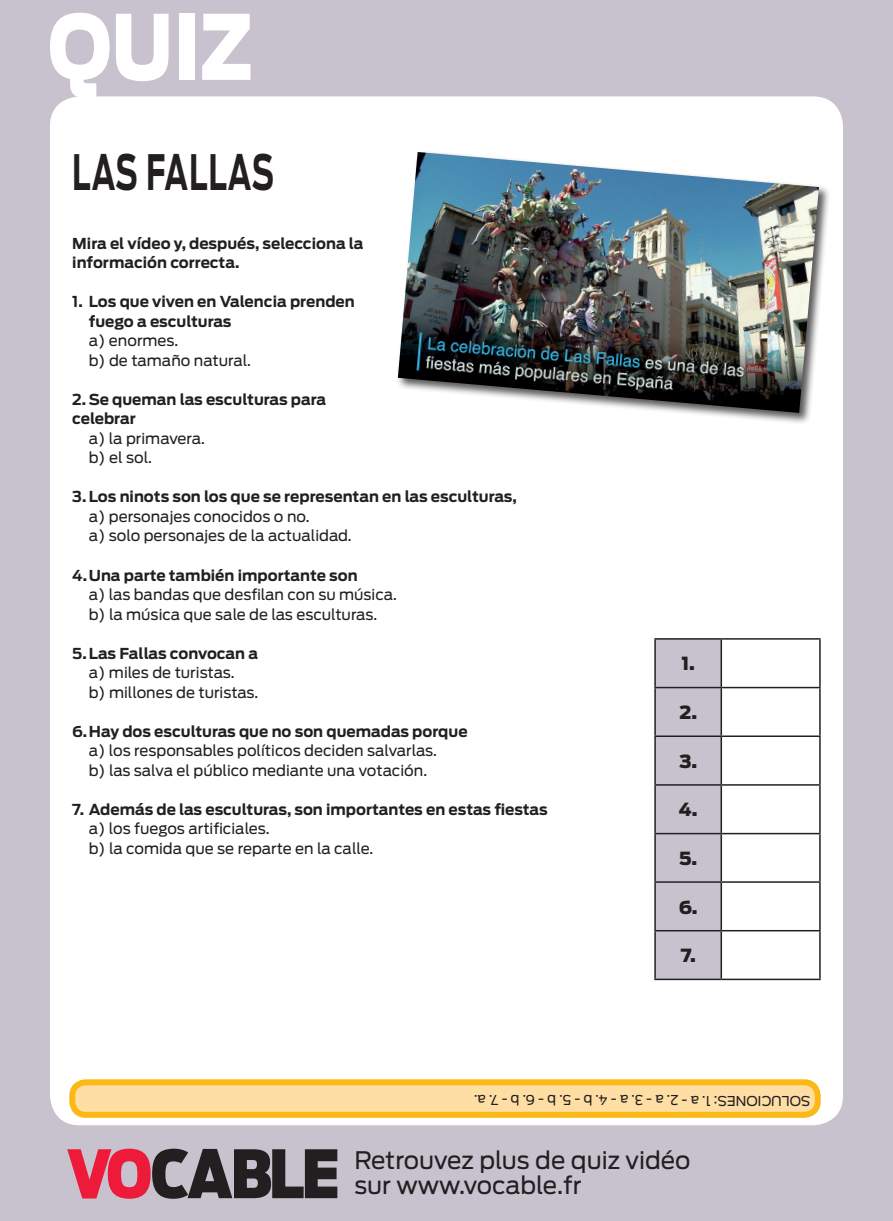
<style>
.page{position:relative;width:893px;height:1221px;background:#fff}
.page>*{position:absolute;margin:0;border:0;box-sizing:border-box;transform-origin:0 0}
.t1{font:900 89.1px "Antenna";color:#fff;scale:.83 1}
.t2{font:700 48.45px "Antenna";letter-spacing:.03em;color:#231f20;scale:.62 1}
.t3{font:24px/25.5px "Antenna";color:#231f20}
.t4{font:900 18px "Antenna";color:#231f20}
.t5{font:15px/19.5px "Antenna";color:#231f20}
.t6{font:700 15px/19.5px "Antenna";color:#231f20}
.t7{font:13.5px "Antenna";letter-spacing:-.005em;color:#231f20}
</style>
<div class="page">
<div style="left:0;top:0;width:893px;height:1220px;background:#c8c2cf"></div>
<div style="left:50px;top:96px;width:793px;height:1029px;background:#fff;border-radius:30px"></div>
<svg style="left:67px;top:1148px;width:270px;height:50px"></svg>
<div style="left:72px;top:1082px;width:746px;height:32px;background:#ffdea4;border-radius:13px"></div>
<div style="left:69px;top:1079px;width:752px;height:38px;border:6px solid #fcb814;border-radius:13px"></div>
<div style="left:656px;top:639px;width:64px;height:339px;background:#c8c2cf"></div>
<hr style="left:654px;top:638px;width:67px;height:1px;background:#231f20">
<hr style="left:654px;top:639px;width:2px;height:47px;background:#231f20">
<hr style="left:721px;top:638px;width:100px;height:1px;background:#231f20">
<hr style="left:720px;top:639px;width:2px;height:47px;background:#231f20">
<hr style="left:819px;top:639px;width:2px;height:47px;background:#231f20">
<hr style="left:654px;top:686px;width:67px;height:2px;background:#231f20">
<hr style="left:654px;top:688px;width:2px;height:47px;background:#231f20">
<hr style="left:721px;top:686px;width:100px;height:2px;background:#231f20">
<hr style="left:720px;top:688px;width:2px;height:47px;background:#231f20">
<hr style="left:819px;top:688px;width:2px;height:47px;background:#231f20">
<hr style="left:654px;top:735px;width:67px;height:2px;background:#231f20">
<hr style="left:654px;top:737px;width:2px;height:47px;background:#231f20">
<hr style="left:721px;top:735px;width:100px;height:2px;background:#231f20">
<hr style="left:720px;top:737px;width:2px;height:47px;background:#231f20">
<hr style="left:819px;top:737px;width:2px;height:47px;background:#231f20">
<hr style="left:654px;top:784px;width:67px;height:1px;background:#231f20">
<hr style="left:654px;top:785px;width:2px;height:47px;background:#231f20">
<hr style="left:721px;top:784px;width:100px;height:1px;background:#231f20">
<hr style="left:720px;top:785px;width:2px;height:47px;background:#231f20">
<hr style="left:819px;top:785px;width:2px;height:47px;background:#231f20">
<hr style="left:654px;top:832px;width:67px;height:2px;background:#231f20">
<hr style="left:654px;top:834px;width:2px;height:47px;background:#231f20">
<hr style="left:721px;top:832px;width:100px;height:2px;background:#231f20">
<hr style="left:720px;top:834px;width:2px;height:47px;background:#231f20">
<hr style="left:819px;top:834px;width:2px;height:47px;background:#231f20">
<hr style="left:654px;top:881px;width:67px;height:1px;background:#231f20">
<hr style="left:654px;top:882px;width:2px;height:47px;background:#231f20">
<hr style="left:721px;top:881px;width:100px;height:1px;background:#231f20">
<hr style="left:720px;top:882px;width:2px;height:47px;background:#231f20">
<hr style="left:819px;top:882px;width:2px;height:47px;background:#231f20">
<hr style="left:654px;top:929px;width:67px;height:2px;background:#231f20">
<hr style="left:654px;top:931px;width:2px;height:47px;background:#231f20">
<hr style="left:721px;top:929px;width:100px;height:2px;background:#231f20">
<hr style="left:720px;top:931px;width:2px;height:47px;background:#231f20">
<hr style="left:819px;top:931px;width:2px;height:47px;background:#231f20">
<hr style="left:654px;top:978px;width:67px;height:2px;background:#231f20">
<hr style="left:721px;top:978px;width:100px;height:2px;background:#231f20">
<div style="left:396px;top:150px;width:435px;height:274px;background:#231f20;opacity:.75"></div>
<img style="left:398px;top:152px;width:421px;height:261px">
<h1 class="t1" style="left:48px;top:-6px;width:248px">QUIZ</h1>
<h2 class="t2" style="left:72px;top:143px;width:327px">LAS FALLAS</h2>
<p class="t6" style="left:72px;top:234px;width:293px">Mira el vídeo y, después, selecciona la información correcta.</p>
<p class="t6" style="left:89px;top:292px;width:267px;text-indent:-16px">1. Los que viven en Valencia prenden fuego a esculturas</p>
<p class="t5" style="left:89px;top:331px;width:164px">a) enormes.<br>b) de tamaño natural.</p>
<p class="t6" style="left:72px;top:390px;width:255px">2. Se queman las esculturas para celebrar</p>
<p class="t5" style="left:89px;top:429px;width:118px">a) la primavera. b) el sol.</p>
<p class="t6" style="left:72px;top:487px;width:446px">3. Los ninots son los que se representan en las esculturas,</p>
<p class="t5" style="left:89px;top:507px;width:264px">a) personajes conocidos o no.<br>a) solo personajes de la actualidad.</p>
<p class="t6" style="left:72px;top:565px;width:287px">4.Una parte también importante son</p>
<p class="t5" style="left:89px;top:585px;width:310px">a) las bandas que desfilan con su música. b) la música que sale de las esculturas.</p>
<p class="t6" style="left:72px;top:643px;width:187px">5.Las Fallas convocan a</p>
<p class="t5" style="left:89px;top:663px;width:171px">a) miles de turistas.<br>b) millones de turistas.</p>
<p class="t6" style="left:72px;top:721px;width:397px">6.Hay dos esculturas que no son quemadas porque</p>
<p class="t5" style="left:89px;top:741px;width:350px">a) los responsables políticos deciden salvarlas. b) las salva el público mediante una votación.</p>
<p class="t6" style="left:72px;top:799px;width:477px">7. Además de las esculturas, son importantes en estas fiestas</p>
<p class="t5" style="left:89px;top:819px;width:286px">a) los fuegos artificiales.<br>b) la comida que se reparte en la calle.</p>
<p class="t4" style="left:681px;top:653px;width:15px">1.</p>
<p class="t4" style="left:679px;top:701px;width:19px">2.</p>
<p class="t4" style="left:679px;top:750px;width:19px">3.</p>
<p class="t4" style="left:679px;top:799px;width:20px">4.</p>
<p class="t4" style="left:679px;top:847px;width:20px">5.</p>
<p class="t4" style="left:679px;top:896px;width:20px">6.</p>
<p class="t4" style="left:681px;top:944px;width:17px">7.</p>
<p class="t7" style="left:810px;top:1108px;width:338px;rotate:-180deg">SOLUCIONES: 1. a - 2. a - 3. a - 4. b - 5. b - 6. b - 7. a.</p>
<h3 class="t3" style="left:354px;top:1147px;width:338px">Retrouvez plus de quiz vidéo sur www.vocable.fr</h3>
</div>
